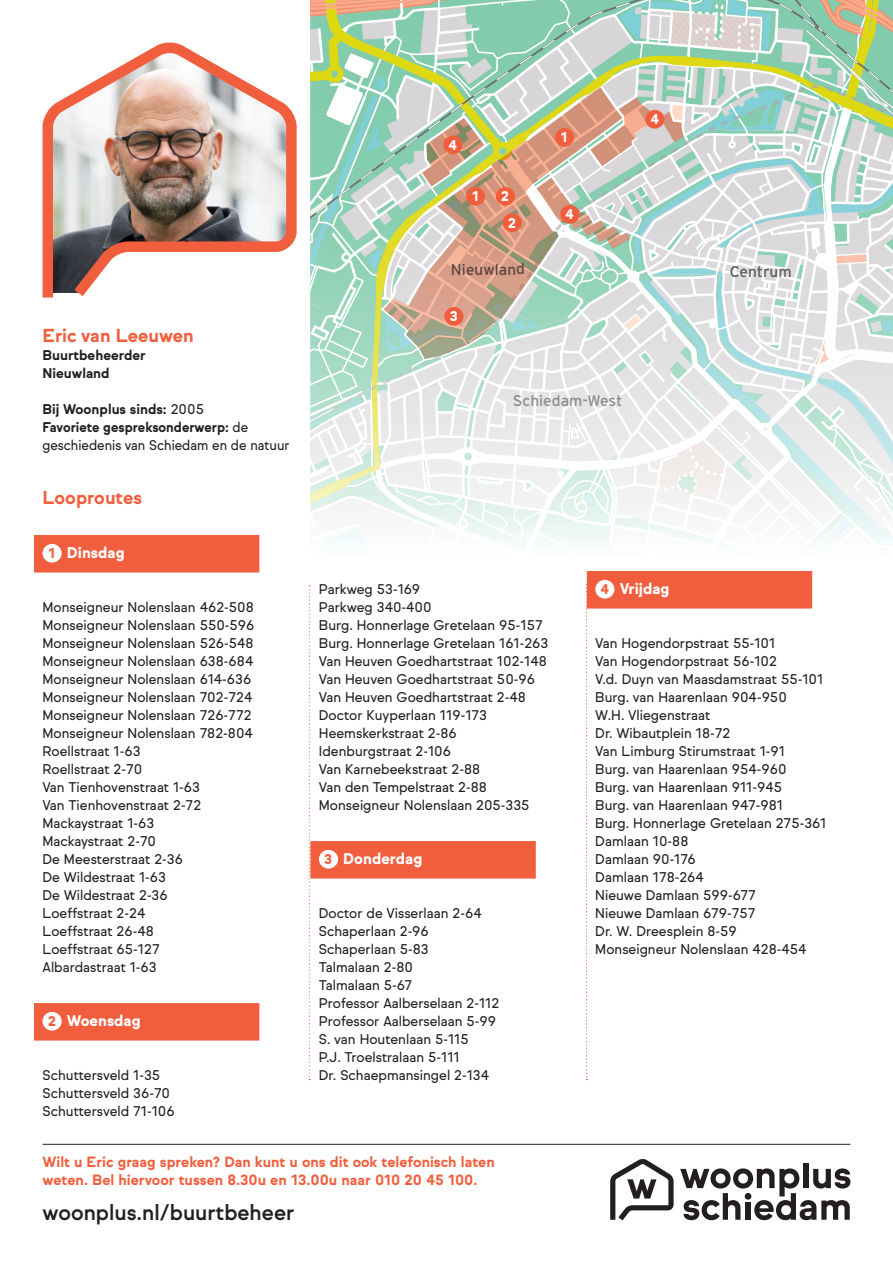
<style>
.page{position:relative;width:893px;height:1263px;background:#fff}
.page>*{position:absolute;margin:0;border:0;box-sizing:border-box;transform-origin:0 0}
.t1{font:500 21px "Sul Sans";color:#231f20}
.t2{font:700 18px "Sul Sans";color:#f15e3d}
.t3{font:15.45px "Interstate";color:#484247}
.t4{font:900 15px "Sul Sans";color:#fff}
.t5{font:700 14.25px/18px "Sul Sans";color:#f15e3d}
.t6{font:13.5px/18px "Sul Sans";color:#231f20}
.t7{font:700 13.5px/18px "Sul Sans";color:#231f20}
.t8{font:900 13.5px "Sul Sans";color:#fff}
.s1{font-weight:400}
.s2{font-size:13.5px;color:#f15e3d}
</style>
<div class="page">
<svg style="left:310px;top:0;width:583px;height:544px"></svg>
<div style="left:34px;top:535px;width:225px;height:37px;background:#f15e3d"></div>
<div style="left:34px;top:1003px;width:225px;height:37px;background:#f15e3d"></div>
<div style="left:43px;top:544px;width:19px;height:19px;background:#fff;border-radius:50%"></div>
<div style="left:43px;top:1012px;width:19px;height:18px;background:#fff;border-radius:50%"></div>
<div style="left:310px;top:841px;width:226px;height:37px;background:#f15e3d"></div>
<div style="left:319px;top:850px;width:19px;height:18px;background:#fff;border-radius:50%"></div>
<div style="left:587px;top:571px;width:225px;height:37px;background:#f15e3d"></div>
<div style="left:595px;top:580px;width:19px;height:19px;background:#fff;border-radius:50%"></div>
<div style="left:803px;top:1163px;width:5px;height:25px;background:#231f20"></div>
<svg style="left:680px;top:1168px;width:170px;height:52px"></svg>
<svg style="left:610px;top:1159px;width:64px;height:61px"></svg>
<svg style="left:309px;top:585px;width:1px;height:495px"></svg>
<div style="left:466px;top:187px;width:19px;height:19px;background:#f15e3d;border-radius:50%"></div>
<div style="left:503px;top:213px;width:19px;height:19px;background:#f15e3d;border-radius:50%"></div>
<div style="left:496px;top:187px;width:19px;height:19px;background:#f15e3d;border-radius:50%"></div>
<div style="left:444px;top:307px;width:19px;height:19px;background:#f15e3d;border-radius:50%"></div>
<div style="left:555px;top:128px;width:19px;height:19px;background:#f15e3d;border-radius:50%"></div>
<svg style="left:586px;top:584px;width:1px;height:496px"></svg>
<div style="left:443px;top:135px;width:19px;height:19px;background:#f15e3d;border-radius:50%"></div>
<div style="left:560px;top:205px;width:19px;height:19px;background:#f15e3d;border-radius:50%"></div>
<div style="left:645px;top:110px;width:19px;height:19px;background:#f15e3d;border-radius:50%"></div>
<hr style="left:43px;top:1144px;width:807px;height:1px;background:#231f20">
<img style="left:42px;top:42px;width:255px;height:256px">
<h2 class="t2" style="left:43px;top:325px;width:153px">Eric van Leeuwen</h2>
<p class="t7" style="left:43px;top:346px;width:105px">Buurtbeheerder<br>Nieuwland</p>
<p class="t7" style="left:43px;top:400px;width:248px">Bij Woonplus sinds: <span class="s1">2005<br></span>Favoriete gespreksonderwerp: <span class="s1">de geschiedenis van Schiedam en de natuur</span></p>
<h2 class="t2" style="left:43px;top:487px;width:101px">Looproutes</h2>
<p class="t4" style="left:49px;top:544px;width:78px"><span class="s2">1</span> Dinsdag</p>
<p class="t6" style="left:43px;top:598px;width:213px">Monseigneur Nolenslaan 462-508<br>Monseigneur Nolenslaan 550-596<br>Monseigneur Nolenslaan 526-548<br>Monseigneur Nolenslaan 638-684<br>Monseigneur Nolenslaan 614-636<br>Monseigneur Nolenslaan 702-724<br>Monseigneur Nolenslaan 726-772<br>Monseigneur Nolenslaan 782-804<br>Roellstraat 1-63<br>Roellstraat 2-70<br>Van Tienhovenstraat 1-63<br>Van Tienhovenstraat 2-72<br>Mackaystraat 1-63<br>Mackaystraat 2-70<br>De Meesterstraat 2-36<br>De Wildestraat 1-63<br>De Wildestraat 2-36<br>Loeffstraat 2-24<br>Loeffstraat 26-48<br>Loeffstraat 65-127<br>Albardastraat 1-63</p>
<p class="t4" style="left:48px;top:1012px;width:94px"><span class="s2">2</span> Woensdag</p>
<p class="t6" style="left:43px;top:1066px;width:134px">Schuttersveld 1-35<br>Schuttersveld 36-70<br>Schuttersveld 71-106</p>
<p class="t8" style="left:448px;top:137px;width:10px">4</p>
<p class="t8" style="left:472px;top:188px;width:8px">1</p>
<p class="t8" style="left:501px;top:188px;width:9px">2</p>
<p class="t8" style="left:508px;top:215px;width:9px">2</p>
<p class="t3" style="left:451px;top:261px;width:76px;rotate:-1deg">Nieuwland</p>
<p class="t8" style="left:450px;top:308px;width:9px">3</p>
<p class="t8" style="left:561px;top:129px;width:8px">1</p>
<p class="t8" style="left:565px;top:206px;width:10px">4</p>
<p class="t3" style="left:513px;top:392px;width:111px">Schiedam-West</p>
<p class="t8" style="left:650px;top:111px;width:10px">4</p>
<p class="t3" style="left:730px;top:263px;width:63px">Centrum</p>
<p class="t6" style="left:319px;top:580px;width:231px">Parkweg 53-169<br>Parkweg 340-400<br>Burg. Honnerlage Gretelaan 95-157<br>Burg. Honnerlage Gretelaan 161-263<br>Van Heuven Goedhartstraat 102-148<br>Van Heuven Goedhartstraat 50-96<br>Van Heuven Goedhartstraat 2-48<br>Doctor Kuyperlaan 119-173<br>Heemskerkstraat 2-86<br>Idenburgstraat 2-106<br>Van Karnebeekstraat 2-88<br>Van den Tempelstraat 2-88<br>Monseigneur Nolenslaan 205-335</p>
<p class="t4" style="left:324px;top:850px;width:100px"><span class="s2">3</span> Donderdag</p>
<p class="t6" style="left:319px;top:904px;width:182px">Doctor de Visserlaan 2-64<br>Schaperlaan 2-96<br>Schaperlaan 5-83<br>Talmalaan 2-80<br>Talmalaan 5-67<br>Professor Aalberselaan 2-112<br>Professor Aalberselaan 5-99<br>S. van Houtenlaan 5-115<br>P.J. Troelstralaan 5-111<br>Dr. Schaepmansingel 2-134</p>
<p class="t4" style="left:600px;top:580px;width:71px"><span class="s2">4</span> Vrijdag</p>
<p class="t6" style="left:595px;top:634px;width:233px">Van Hogendorpstraat 55-101<br>Van Hogendorpstraat 56-102<br>V.d. Duyn van Maasdamstraat 55-101<br>Burg. van Haarenlaan 904-950<br>W.H. Vliegenstraat<br>Dr. Wibautplein 18-72<br>Van Limburg Stirumstraat 1-91<br>Burg. van Haarenlaan 954-960<br>Burg. van Haarenlaan 911-945<br>Burg. van Haarenlaan 947-981<br>Burg. Honnerlage Gretelaan 275-361<br>Damlaan 10-88<br>Damlaan 90-176<br>Damlaan 178-264<br>Nieuwe Damlaan 599-677<br>Nieuwe Damlaan 679-757<br>Dr. W. Dreesplein 8-59<br>Monseigneur Nolenslaan 428-454</p>
<p class="t5" style="left:43px;top:1153px;width:454px">Wilt u Eric graag spreken? Dan kunt u ons dit ook telefonisch laten weten. Bel hiervoor tussen 8.30u en 13.00u naar 010 20 45 100.</p>
<h1 class="t1" style="left:43px;top:1200px;width:253px">woonplus.nl/buurtbeheer</h1>
</div>
